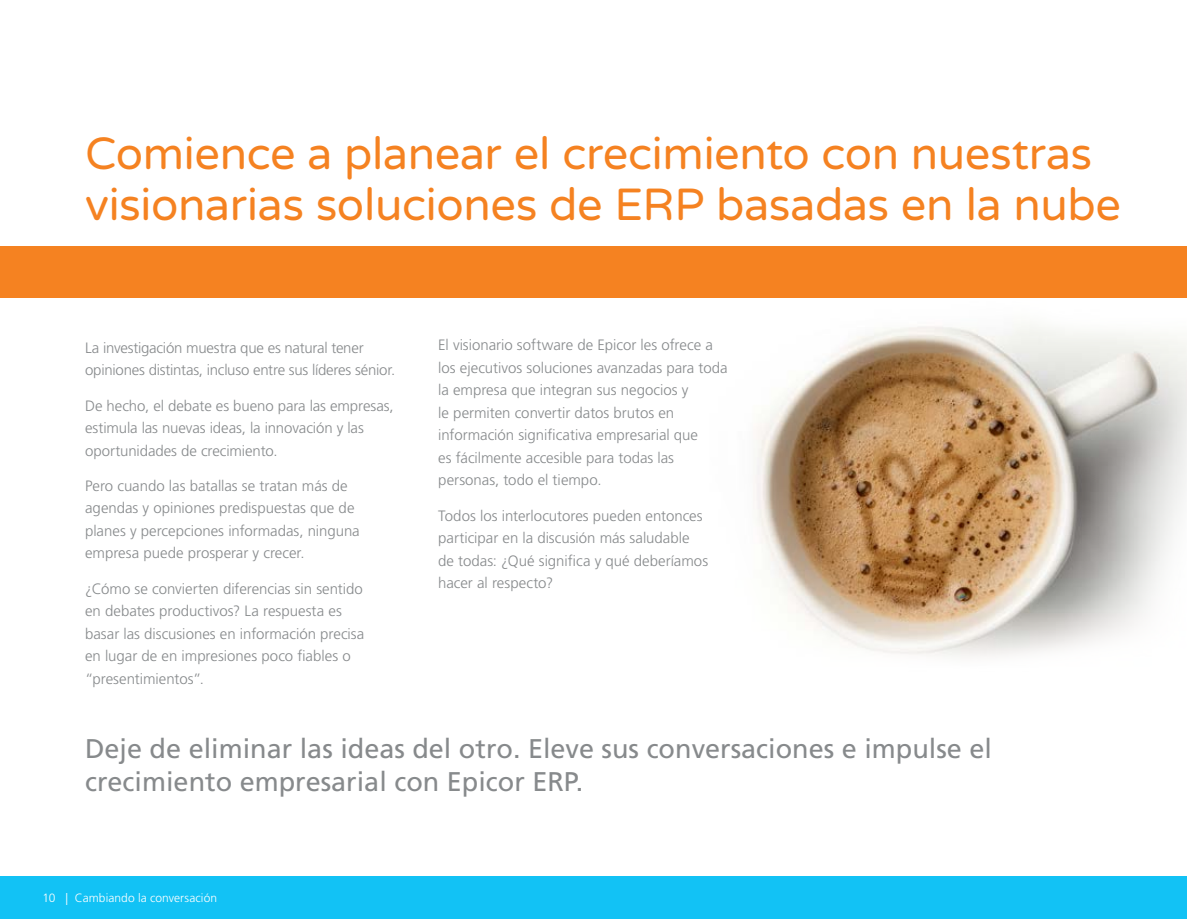
<style>
.page{position:relative;width:1187px;height:919px;background:#fff}
.page>*{position:absolute;margin:0;border:0;box-sizing:border-box;transform-origin:0 0}
.t1{font:45px/51px "Varela Round";letter-spacing:-.01em;color:#f58221}
.t2{font:27px/33px "Frutiger LT Std";color:#878a8c}
.Grey_Body{font:300 15px/22.5px "Frutiger LT Std";letter-spacing:-.005em;color:#878a8c}
.Grey_Body-2{font:300 12px "Frutiger LT Std";letter-spacing:.005em;color:#fff}
</style>
<div class="page">
<img style="left:754px;top:324px;width:432px;height:333px">
<div style="left:0;top:247px;width:1186px;height:51px;background:#f58221"></div>
<div style="left:0;top:876px;width:1186px;height:42px;background:#12c2f5"></div>
<p class="t1" style="left:85px;top:129px;width:1037px">Comience a planear el crecimiento con nuestras visionarias soluciones de ERP basadas en la nube</p>
<p class="Grey_Body" style="left:85px;top:336px;width:312px">La investigación muestra que es natural tener opiniones distintas, incluso entre sus líderes sénior.</p>
<p class="Grey_Body" style="left:85px;top:394px;width:310px">De hecho, el debate es bueno para las empresas, estimula las nuevas ideas, la innovación y las oportunidades de crecimiento.</p>
<p class="Grey_Body" style="left:85px;top:474px;width:276px">Pero cuando las batallas se tratan más de agendas y opiniones predispuestas que de planes y percepciones informadas, ninguna empresa puede prosperar y crecer.</p>
<p class="Grey_Body" style="left:85px;top:577px;width:281px">¿Cómo se convierten diferencias sin sentido en debates productivos? La respuesta es basar las discusiones en información precisa en lugar de en impresiones poco fiables o “presentimientos”.</p>
<p class="Grey_Body" style="left:438px;top:334px;width:291px">El visionario software de Epicor les ofrece a los ejecutivos soluciones avanzadas para toda la empresa que integran sus negocios y<br>le permiten convertir datos brutos en información significativa empresarial que<br>es fácilmente accesible para todas las personas, todo el tiempo.</p>
<p class="Grey_Body" style="left:438px;top:504px;width:271px">Todos los interlocutores pueden entonces participar en la discusión más saludable de todas: ¿Qué significa y qué deberíamos hacer al respecto?</p>
<p class="t2" style="left:85px;top:732px;width:908px">Deje de eliminar las ideas del otro. Eleve sus conversaciones e impulse el crecimiento empresarial con Epicor ERP.</p>
<p class="Grey_Body-2" style="left:43px;top:891px;width:176px">10 | Cambiando la conversación</p>
</div>
